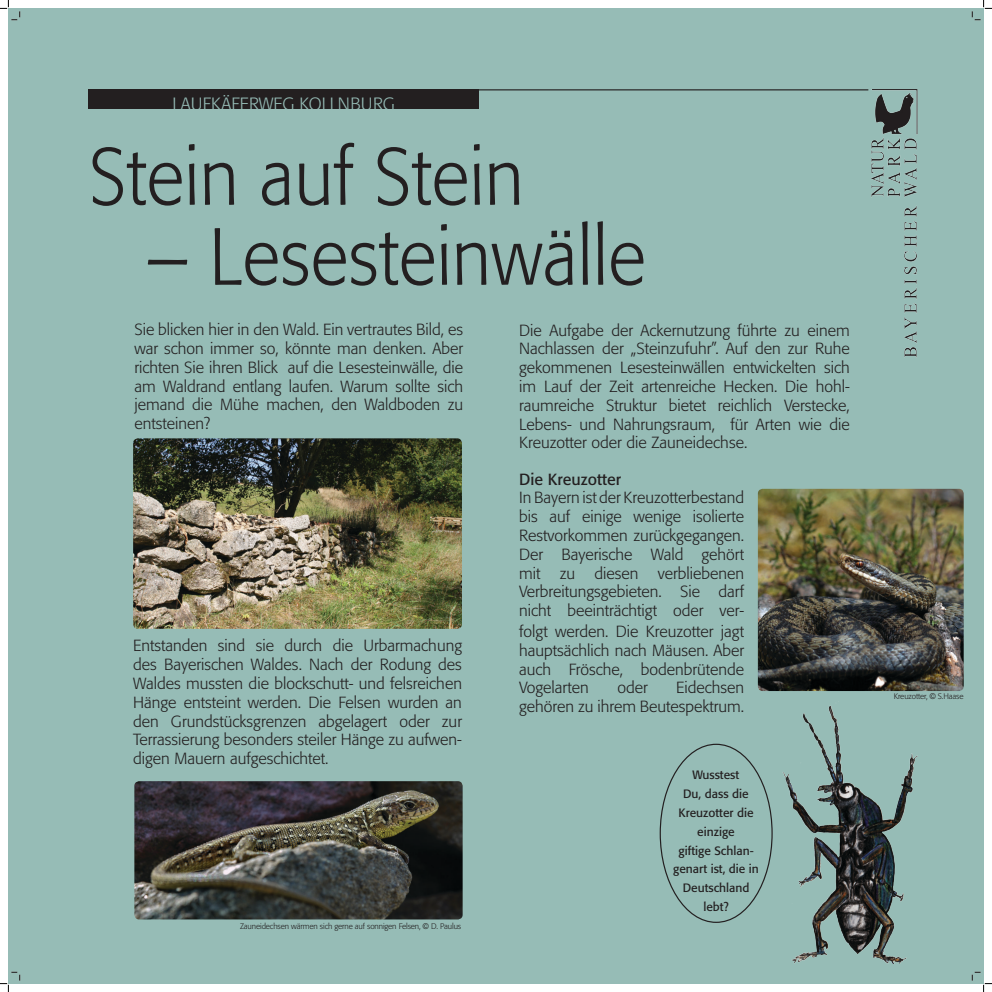
<style>
.page{position:relative;width:992px;height:992px;background:#fff}
.page>*{position:absolute;margin:0;border:0;box-sizing:border-box;transform-origin:0 0}
.t1{font:300 80px "Formata";letter-spacing:.005em;color:#231f20;scale:.9 1}
.t2{font:300 17.6px "Formata";color:#96bcb6}
.t3{font:300 16px/18.8px "Formata";color:#231f20;text-align:justify}
.t4{font:16px "Formata";color:#231f20}
.t5{font:12px/18.8px "Formata";color:#231f20;text-align:center}
.t6{font:300 8px "Formata";letter-spacing:-.015em;color:#231f20}
.s1{font-family:"Arial";font-weight:400}
</style>
<div class="page">
<div style="left:8px;top:8px;width:976px;height:976px;background:#96bcb6"></div>
<img style="left:872px;top:89px;width:46px;height:268px">
<hr style="left:188px;top:89px;width:680px;height:1px;background:#231f20">
<div style="left:88px;top:89px;width:391px;height:20px;background:#231f20"></div>
<img style="left:758px;top:489px;width:206px;height:202px">
<img style="left:134px;top:781px;width:329px;height:138px">
<img style="left:133px;top:438px;width:329px;height:191px">
<img style="left:782px;top:706px;width:136px;height:257px">
<svg style="left:0;top:0;width:21px;height:21px"></svg>
<svg style="left:0;top:972px;width:21px;height:20px"></svg>
<svg style="left:972px;top:0;width:20px;height:21px"></svg>
<svg style="left:972px;top:972px;width:20px;height:20px"></svg>
<p class="t2" style="left:172px;top:93px;width:224px">LAUFKÄFERWEG KOLLNBURG</p>
<h1 class="t1" style="left:89px;top:136px;width:485px">Stein auf Stein</h1>
<h1 class="t1" style="left:146px;top:216px;width:556px">– Lesesteinwälle</h1>
<p class="t3" style="left:134px;top:321px;width:330px">Sie blicken hier in den Wald. Ein vertrautes Bild, es war schon immer so, könnte man denken. Aber richten Sie ihren Blick auf die Lesesteinwälle, die am Waldrand entlang laufen. Warum sollte sich jemand die Mühe machen, den Waldboden zu entsteinen?</p>
<p class="t3" style="left:519px;top:321px;width:332px">Die Aufgabe der Ackernutzung führte zu einem Nachlassen der „Steinzufuhr”. Auf den zur Ruhe gekommenen Lesesteinwällen entwickelten sich im Lauf der Zeit artenreiche Hecken. Die hohl&shy;raumreiche Struktur bietet reichlich Verstecke, Lebens- und Nahrungsraum, für Arten wie die Kreuzotter oder die Zauneidechse.</p>
<p class="t3" style="left:133px;top:637px;width:330px">Entstanden sind sie durch die Urbarmachung des Bayerischen Waldes. Nach der Rodung des Waldes mussten die blockschutt- und felsreichen Hänge entsteint werden. Die Felsen wurden an den Grundstücksgrenzen abgelagert oder zur Terrassierung besonders steiler Hänge zu aufwen&shy;digen Mauern aufgeschichtet.</p>
<p class="t6" style="left:240px;top:922px;width:223px">Zauneidechsen wärmen sich gerne auf sonnigen Felsen, <span class="s1">©</span> D. Paulus</p>
<p class="t4" style="left:519px;top:472px;width:103px">Die Kreuzotter</p>
<p class="t3" style="left:519px;top:489px;width:227px">In Bayern ist der Kreuzotterbestand bis auf einige wenige isolierte Restvorkommen zurückgegangen.<br>Der Bayerische Wald gehört mit zu diesen verbliebenen Verbreitungsgebieten. Sie darf nicht beeinträchtigt oder ver-</p>
<p class="t3" style="left:519px;top:623px;width:227px">folgt werden. Die Kreuzotter jagt hauptsächlich nach Mäusen. Aber auch Frösche, bodenbrütende Vogelarten</p>
<p class="t3" style="left:519px;top:679px;width:227px;text-align:right">Eidechsen<br>gehören zu ihrem Beutespektrum.</p>
<p class="t3" style="left:617px;top:679px;width:32px">oder</p>
<p class="t5" style="left:673px;top:767px;width:87px">Wusstest<br>Du, dass die<br>Kreuzotter die einzige<br>giftige Schlan&shy;genart ist, die in<br>Deutschland lebt?</p>
<p class="t6" style="left:894px;top:692px;width:71px">Kreuzotter, <span class="s1">©</span> S.Haase</p>
</div>
